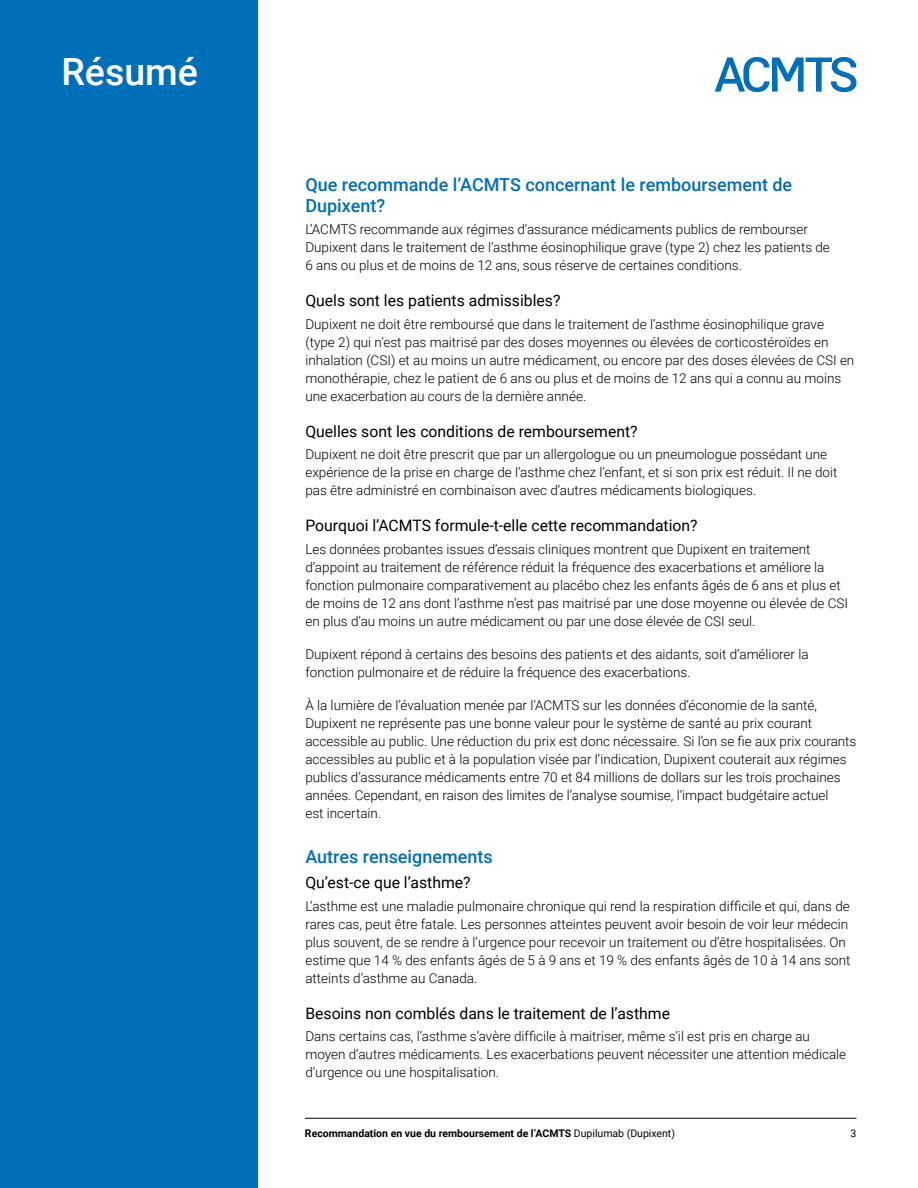
<style>
.page{position:relative;width:918px;height:1188px;background:#fff}
.page>*{position:absolute;margin:0;border:0;box-sizing:border-box;transform-origin:0 0}
.t1{font:500 37.5px "Roboto";color:#fff}
.t2{font:500 18px/21px "Roboto";color:#006fb9}
.t3{font:15.75px "Roboto";color:#000}
.t4{font:300 13.5px/18px "Roboto";color:#000}
.t5{font:700 10.5px "Roboto";color:#000}
.t6{font:10.5px "Roboto";color:#000}
.s1{font-weight:400}
</style>
<div class="page">
<svg style="left:715px;top:57px;width:141px;height:35px"></svg>
<div style="left:0;top:0;width:257px;height:1188px;background:#006fb9"></div>
<hr style="left:305px;top:1118px;width:551px;height:1px;background:#000">
<h1 class="t1" style="left:62px;top:46px;width:138px">Résumé</h1>
<h2 class="t2" style="left:305px;top:173px;width:488px">Que recommande l’ACMTS concernant le remboursement de<br>Dupixent?</h2>
<p class="t4" style="left:305px;top:220px;width:526px">L’ACMTS recommande aux régimes d’assurance médicaments publics de rembourser<br>Dupixent dans le traitement de l’asthme éosinophilique grave (type 2) chez les patients de<br>6 ans ou plus et de moins de 12 ans, sous réserve de certaines conditions.</p>
<p class="t3" style="left:305px;top:289px;width:257px">Quels sont les patients admissibles?</p>
<p class="t4" style="left:305px;top:314px;width:550px">Dupixent ne doit être remboursé que dans le traitement de l’asthme éosinophilique grave (type 2) qui n’est pas maitrisé par des doses moyennes ou élevées de corticostéroïdes en inhalation (CSI) et au moins un autre médicament, ou encore par des doses élevées de CSI en monothérapie, chez le patient de 6 ans ou plus et de moins de 12 ans qui a connu au moins une exacerbation au cours de la dernière année.</p>
<p class="t3" style="left:305px;top:420px;width:334px">Quelles sont les conditions de remboursement?</p>
<p class="t4" style="left:305px;top:445px;width:534px">Dupixent ne doit être prescrit que par un allergologue ou un pneumologue possédant une expérience de la prise en charge de l’asthme chez l’enfant, et si son prix est réduit. Il ne doit pas être administré en combinaison avec d’autres médicaments biologiques.</p>
<p class="t3" style="left:305px;top:514px;width:394px">Pourquoi l’ACMTS formule-t-elle cette recommandation?</p>
<p class="t4" style="left:305px;top:539px;width:544px">Les données probantes issues d’essais cliniques montrent que Dupixent en traitement d’appoint au traitement de référence réduit la fréquence des exacerbations et améliore la fonction pulmonaire comparativement au placébo chez les enfants âgés de 6 ans et plus et de moins de 12 ans dont l’asthme n’est pas maitrisé par une dose moyenne ou élevée de CSI en plus d’au moins un autre médicament ou par une dose élevée de CSI seul.</p>
<p class="t4" style="left:305px;top:644px;width:505px">Dupixent répond à certains des besoins des patients et des aidants, soit d’améliorer la fonction pulmonaire et de réduire la fréquence des exacerbations.</p>
<p class="t4" style="left:305px;top:695px;width:553px">À la lumière de l’évaluation menée par l’ACMTS sur les données d’économie de la santé, Dupixent ne représente pas une bonne valeur pour le système de santé au prix courant accessible au public. Une réduction du prix est donc nécessaire. Si l’on se fie aux prix courants accessibles au public et à la population visée par l’indication, Dupixent couterait aux régimes publics d’assurance médicaments entre 70 et 84 millions de dollars sur les trois prochaines années. Cependant, en raison des limites de l’analyse soumise, l’impact budgétaire actuel<br>est incertain.</p>
<h2 class="t2" style="left:305px;top:845px;width:189px">Autres renseignements</h2>
<p class="t3" style="left:305px;top:871px;width:167px">Qu’est-ce que l’asthme?</p>
<p class="t4" style="left:305px;top:896px;width:547px">L’asthme est une maladie pulmonaire chronique qui rend la respiration difficile et qui, dans de rares cas, peut être fatale. Les personnes atteintes peuvent avoir besoin de voir leur médecin plus souvent, de se rendre à l’urgence pour recevoir un traitement ou d’être hospitalisées. On estime que 14 % des enfants âgés de 5 à 9 ans et 19 % des enfants âgés de 10 à 14 ans sont atteints d’asthme au Canada.</p>
<p class="t3" style="left:305px;top:1002px;width:366px">Besoins non comblés dans le traitement de l’asthme</p>
<p class="t4" style="left:305px;top:1027px;width:542px">Dans certains cas, l’asthme s’avère difficile à maitriser, même s’il est pris en charge au moyen d’autres médicaments. Les exacerbations peuvent nécessiter une attention médicale d’urgence ou une hospitalisation.</p>
<p class="t5" style="left:305px;top:1126px;width:372px">Recommandation en vue du remboursement de l’ACMTS <span class="s1">Dupilumab (Dupixent)</span></p>
<p class="t6" style="left:851px;top:1126px;width:7px">3</p>
</div>
